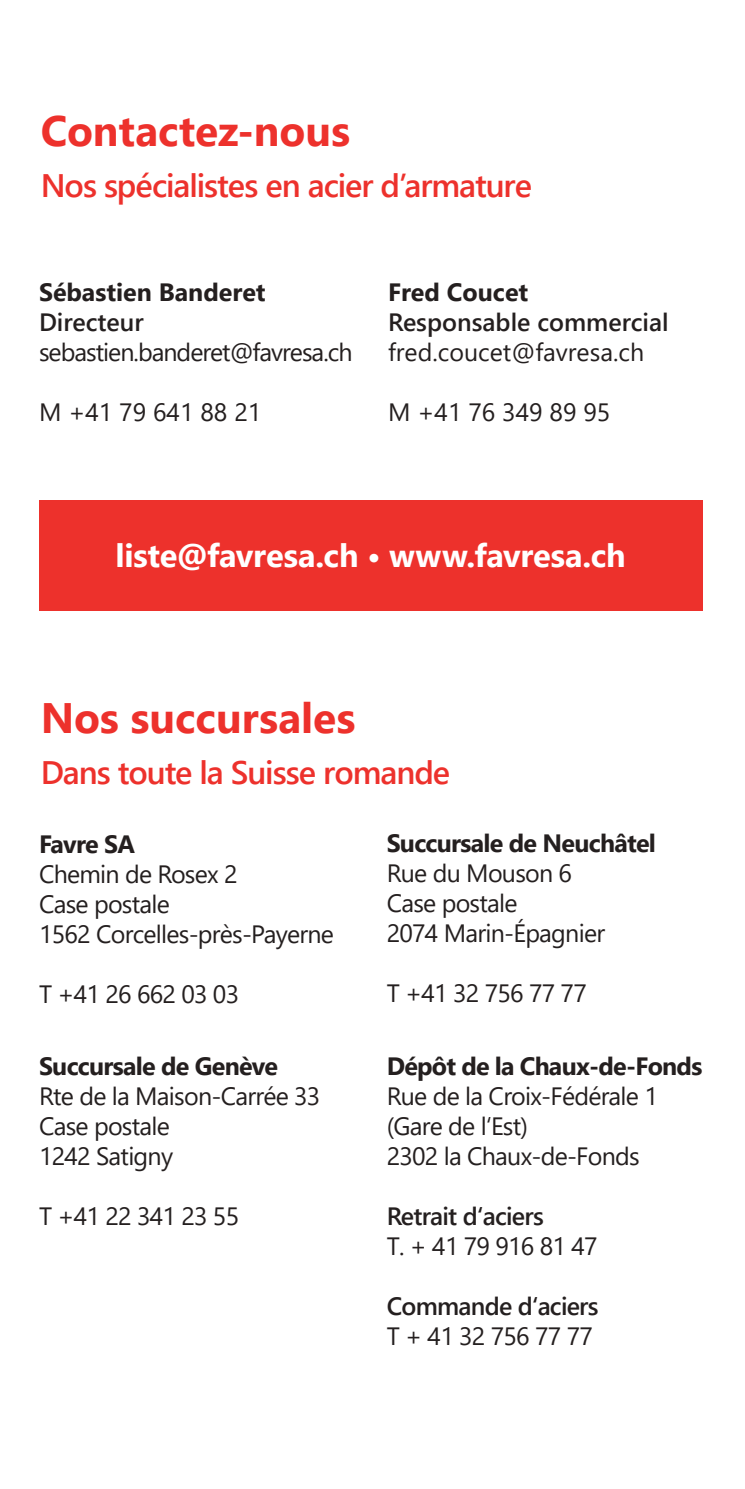
<style>
.page{position:relative;width:745px;height:1489px;background:#fff}
.page>*{position:absolute;margin:0;border:0;box-sizing:border-box;transform-origin:0 0}
.t1{font:700 42.5px "Segoe UI";color:#ed312c}
.t2{font:600 32.5px "Segoe UI";letter-spacing:-.035em;color:#ed312c}
.t3{font:700 32.5px "Segoe UI";letter-spacing:-.005em;color:#fff}
.t4{font:25px/30px "Segoe UI";letter-spacing:-.03em;color:#241f1f}
.t5{font:700 25px "Segoe UI";letter-spacing:-.03em;color:#241f1f}
.t6{font:25px "Segoe UI";color:#241f1f}
.t7{font:600 25px "Segoe UI";letter-spacing:-.03em;color:#241f1f}
.t8{font:600 25px "Segoe UI";letter-spacing:-.01em;color:#241f1f}
.t9{font:700 25px "Segoe UI";color:#241f1f}
</style>
<div class="page">
<div style="left:39px;top:500px;width:663px;height:111px;background:#ed312c"></div>
<h1 class="t1" style="left:41px;top:90px;width:311px">Contactez-nous</h1>
<h2 class="t2" style="left:41px;top:154px;width:492px">Nos spécialistes en acier d’armature</h2>
<p class="t9" style="left:39px;top:268px;width:228px">Sébastien Banderet</p>
<p class="t8" style="left:39px;top:298px;width:106px">Directeur</p>
<p class="t4" style="left:39px;top:334px;width:315px">sebastien.banderet@favresa.ch</p>
<p class="t6" style="left:39px;top:388px;width:224px">M +41 79 641 88 21</p>
<p class="t9" style="left:388px;top:268px;width:142px">Fred Coucet</p>
<p class="t8" style="left:388px;top:298px;width:282px">Responsable commercial</p>
<p class="t6" style="left:388px;top:328px;width:257px">fred.coucet@favresa.ch</p>
<p class="t6" style="left:388px;top:388px;width:224px">M +41 76 349 89 95</p>
<h2 class="t3" style="left:115px;top:524px;width:511px">liste@favresa.ch • www.favresa.ch</h2>
<h1 class="t1" style="left:41px;top:677px;width:316px">Nos succursales</h1>
<h2 class="t2" style="left:41px;top:741px;width:410px">Dans toute la Suisse romande</h2>
<p class="t5" style="left:39px;top:820px;width:97px">Favre SA</p>
<p class="t4" style="left:39px;top:856px;width:296px">Chemin de Rosex 2<br>Case postale<br>1562 Corcelles-près-Payerne</p>
<p class="t4" style="left:39px;top:976px;width:201px">T +41 26 662 03 03</p>
<p class="t5" style="left:39px;top:1042px;width:240px">Succursale de Genève</p>
<p class="t4" style="left:39px;top:1079px;width:283px">Rte de la Maison-Carrée 33<br>Case postale<br>1242 Satigny</p>
<p class="t4" style="left:39px;top:1199px;width:201px">T +41 22 341 23 55</p>
<p class="t5" style="left:386px;top:819px;width:270px">Succursale de Neuchâtel</p>
<p class="t4" style="left:386px;top:855px;width:220px">Rue du Mouson 6<br>Case postale<br>2074 Marin-Épagnier</p>
<p class="t4" style="left:386px;top:975px;width:201px">T +41 32 756 77 77</p>
<p class="t5" style="left:386px;top:1042px;width:317px">Dépôt de la Chaux-de-Fonds</p>
<p class="t4" style="left:386px;top:1078px;width:272px">Rue de la Croix-Fédérale 1 (Gare de l‘Est)<br>2302 la Chaux-de-Fonds</p>
<p class="t7" style="left:386px;top:1192px;width:158px">Retrait d‘aciers</p>
<p class="t4" style="left:386px;top:1228px;width:212px">T. + 41 79 916 81 47</p>
<p class="t7" style="left:386px;top:1282px;width:213px">Commande d‘aciers</p>
<p class="t4" style="left:386px;top:1318px;width:208px">T + 41 32 756 77 77</p>
</div>
